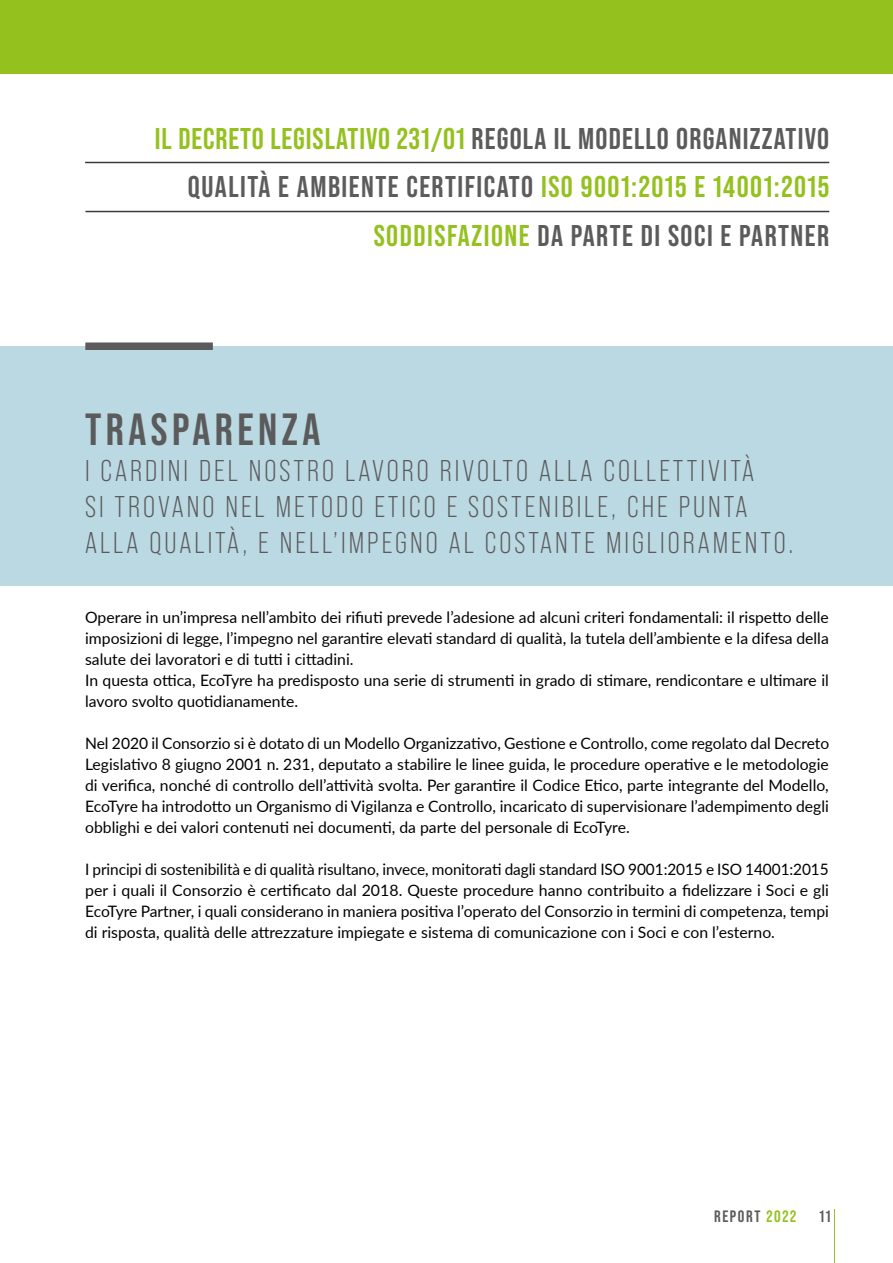
<style>
.page{position:relative;width:893px;height:1263px;background:#fff}
.page>*{position:absolute;margin:0;border:0;box-sizing:border-box;transform-origin:0 0}
.t1{font:700 45px "Bebas Neue Pro";letter-spacing:.1em;color:#5b5b5c}
.t2{font:30px/36px "Bebas Neue Pro";letter-spacing:.1em;color:#5b5b5c}
.t3{font:700 30px/48.8px "Bebas Neue Pro";letter-spacing:.05em;color:#95c11f;text-align:right}
.t4{font:700 16.5px "Bebas Neue Pro";letter-spacing:.1em;color:#5b5b5c}
.t5{font:15.75px/21px "Lato";color:#000;text-align:justify}
.s1{color:#5b5b5c}
.s2{color:#5c5c5d}
.s3{color:#95c11f}
</style>
<div class="page">
<div style="left:0;top:346px;width:893px;height:240px;background:#bbd9e3"></div>
<div style="left:85px;top:342px;width:128px;height:8px;background:#5c5c5d"></div>
<hr style="left:85px;top:162px;width:744px;height:1px;background:#3c3c3b">
<hr style="left:85px;top:211px;width:744px;height:1px;background:#3c3c3b">
<div style="left:0;top:0;width:893px;height:73px;background:#95c11f"></div>
<hr style="left:834px;top:1209px;width:1px;height:54px;background:#95c11f">
<h2 class="t3" style="left:155px;top:113px;width:676px">IL DECRETO LEGISLATIVO 231/01 <span class="s1">REGOLA IL MODELLO ORGANIZZATIVO<br></span><span class="s2">QUALITÀ E AMBIENTE CERTIFICATO</span> ISO 9001:2015 E 14001:2015<br>SODDISFAZIONE <span class="s1">DA PARTE DI SOCI E PARTNER</span></h2>
<h1 class="t1" style="left:85px;top:403px;width:237px">TRASPARENZA</h1>
<h2 class="t2" style="left:85px;top:452px;width:710px">I CARDINI DEL NOSTRO LAVORO RIVOLTO ALLA COLLETTIVITÀ<br>SI TROVANO NEL METODO ETICO E SOSTENIBILE, CHE PUNTA<br>ALLA QUALITÀ, E NELL’IMPEGNO AL COSTANTE MIGLIORAMENTO.</h2>
<p class="t5" style="left:85px;top:606px;width:745px;text-align:left">Operare in un’impresa nell’ambito dei rifiuti prevede l’adesione ad alcuni criteri fondamentali: il rispetto delle imposizioni di legge, l’impegno nel garantire elevati standard di qualità, la tutela dell’ambiente e la difesa della salute dei lavoratori e di tutti i cittadini.<br>In questa ottica, EcoTyre ha predisposto una serie di strumenti in grado di stimare, rendicontare e ultimare il lavoro svolto quotidianamente.</p>
<p class="t5" style="left:85px;top:732px;width:746px">Nel 2020 il Consorzio si è dotato di un Modello Organizzativo, Gestione e Controllo, come regolato dal Decreto Legislativo 8 giugno 2001 n. 231, deputato a stabilire le linee guida, le procedure operative e le metodologie di verifica, nonché di controllo dell’attività svolta. Per garantire il Codice Etico, parte integrante del Modello, EcoTyre ha introdotto un Organismo di Vigilanza e Controllo, incaricato di supervisionare l’adempimento degli obblighi e dei valori contenuti nei documenti, da parte del personale di EcoTyre.</p>
<p class="t5" style="left:85px;top:858px;width:745px">I principi di sostenibilità e di qualità risultano, invece, monitorati dagli standard ISO 9001:2015 e ISO 14001:2015 per i quali il Consorzio è certificato dal 2018. Queste procedure hanno contribuito a fidelizzare i Soci e gli EcoTyre Partner, i quali considerano in maniera positiva l’operato del Consorzio in termini di competenza, tempi di risposta, qualità delle attrezzature impiegate e sistema di comunicazione con i Soci e con l’esterno.</p>
<p class="t4" style="left:714px;top:1207px;width:84px">REPORT <span class="s3">2022</span></p>
<p class="t4" style="left:819px;top:1207px;width:13px">11</p>
</div>
